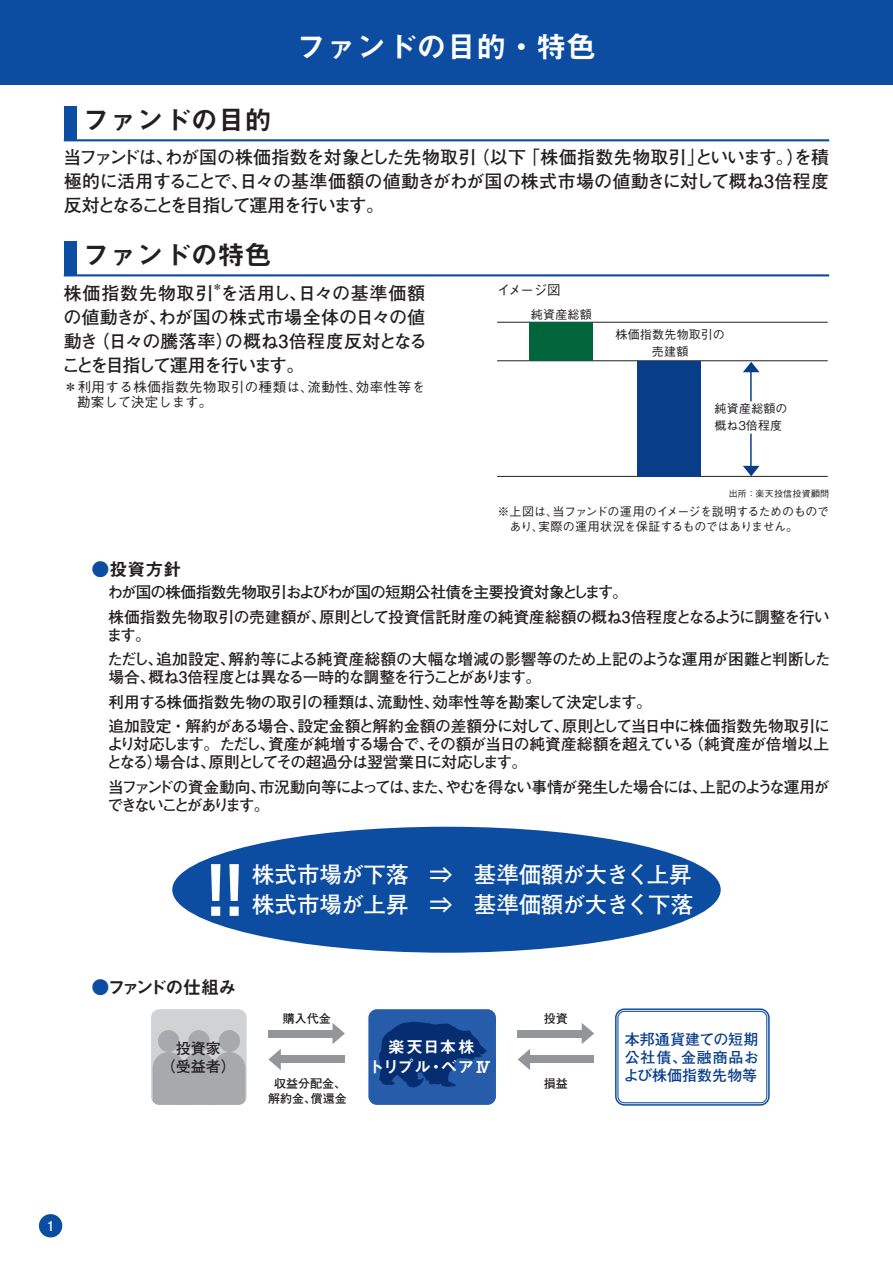
<style>
.page{position:relative;width:893px;height:1263px;background:#fff}
.page>*{position:absolute;margin:0;border:0;box-sizing:border-box;transform-origin:0 0}
.t1{font:700 65.55px "Shin Go Pro De";color:#fff}
.t2{font:30px "Midashi Go Pro MB31";color:#fff}
.t3{font:27px "Midashi Go Pro MB31";color:#231f20}
.t4{font:700 22.5px "Futo Go B101 Pro";letter-spacing:-.015em;color:#fff}
.t5{font:700 18px/24px "Futo Go B101 Pro";letter-spacing:-.03em;color:#231f20;text-align:justify}
.t6{font:700 18px "Futo Go B101 Pro";letter-spacing:.045em;color:#231f20}
.t7{font:18px "Midashi Go Pro MB31";letter-spacing:-.03em;color:#231f20}
.t8{font:16.5px/19.8px "Midashi Go Pro MB31";letter-spacing:.035em;color:#fff;text-align:center}
.t9{font:700 15.75px/24.5px "Futo Go B101 Pro";letter-spacing:-.05em;color:#231f20}
.t10{font:700 15.75px/18px "Futo Go B101 Pro";letter-spacing:-.095em;color:#231f20}
.t11{font:700 15.75px/24.5px "Futo Go B101 Pro";letter-spacing:-.005em;color:#231f20}
.t12{font:700 15px/18px "Futo Go B101 Pro";letter-spacing:.005em;color:#083e89;text-align:justify}
.t13{font:700 15px/18px "Futo Go B101 Pro";color:#231f20;text-align:center}
.t14{font:700 13.8px "Futo Go B101 Pro";color:#fff}
.t15{font:500 13.5px/15px "Gothic BBB Pro";letter-spacing:.03em;color:#231f20}
.t16{font:500 12px/15px "Gothic BBB Pro";letter-spacing:-.025em;color:#231f20}
.t17{font:500 12px/17.2px "Gothic BBB Pro";color:#231f20;text-align:center}
.t18{font:700 12px/15px "Futo Go B101 Pro";color:#231f20;text-align:center}
.t19{font:700 10.5px "Futo Go B101 Pro";color:#231f20}
.t20{font:500 9px "Gothic BBB Pro";letter-spacing:.03em;color:#231f20}
.s1{color:#0d4da1}
</style>
<div class="page">
<div style="left:39px;top:1214px;width:23px;height:23px;background:#0d4da1;border-radius:50%"></div>
<div style="left:0;top:0;width:893px;height:85px;background:#0d4da1"></div>
<div style="left:172px;top:827px;width:549px;height:126px;background:#0d4da1;border-radius:50%"></div>
<div style="left:368px;top:1009px;width:128px;height:96px;background:#275caa;border-radius:9px"></div>
<svg style="left:379px;top:1021px;width:108px;height:67px"></svg>
<div style="left:268px;top:1030px;width:70px;height:7px;background:#939598"></div>
<svg style="left:332px;top:1023px;width:13px;height:21px"></svg>
<div style="left:275px;top:1056px;width:70px;height:7px;background:#939598"></div>
<svg style="left:268px;top:1049px;width:13px;height:21px"></svg>
<div style="left:518px;top:1030px;width:69px;height:7px;background:#939598"></div>
<svg style="left:582px;top:1023px;width:12px;height:21px"></svg>
<div style="left:525px;top:1056px;width:69px;height:7px;background:#939598"></div>
<svg style="left:518px;top:1049px;width:12px;height:21px"></svg>
<div style="left:151px;top:1009px;width:96px;height:96px;background:#d1d2d4;border-radius:9px"></div>
<div style="left:615px;top:1008px;width:155px;height:98px;border:2px solid #0d4da1;border-radius:9px"></div>
<div style="left:617px;top:1011px;width:150px;height:92px;border:1px solid #0d4da1;border-radius:6px"></div>
<div style="left:158px;top:1030px;width:21px;height:22px;background:#a8a9ad;border-radius:50%"></div>
<div style="left:219px;top:1030px;width:21px;height:22px;background:#a8a9ad;border-radius:50%"></div>
<div style="left:188px;top:1030px;width:22px;height:22px;background:#a8a9ad;border-radius:50%"></div>
<div style="left:153px;top:1052px;width:92px;height:53px;background:#a8a9ad"></div>
<div style="left:64px;top:106px;width:13px;height:34px;background:#0d4da1"></div>
<svg style="left:64px;top:140px;width:13px;height:1px"></svg>
<hr style="left:77px;top:139px;width:752px;height:2px;background:#0d4da1">
<div style="left:64px;top:241px;width:13px;height:34px;background:#0d4da1"></div>
<svg style="left:64px;top:275px;width:13px;height:1px"></svg>
<hr style="left:77px;top:274px;width:752px;height:2px;background:#0d4da1">
<hr style="left:750px;top:434px;width:2px;height:40px;background:#083e89">
<svg style="left:743px;top:466px;width:16px;height:10px"></svg>
<hr style="left:750px;top:364px;width:2px;height:37px;background:#083e89">
<svg style="left:743px;top:362px;width:16px;height:10px"></svg>
<hr style="left:497px;top:476px;width:331px;height:1px;background:#231f20">
<hr style="left:497px;top:360px;width:331px;height:1px;background:#231f20">
<hr style="left:497px;top:322px;width:331px;height:1px;background:#231f20">
<div style="left:530px;top:322px;width:63px;height:39px;background:#00653a"></div>
<div style="left:637px;top:361px;width:64px;height:115px;background:#083e89"></div>
<h3 class="t3" style="left:83px;top:98px;width:190px">ファンドの目的</h3>
<h2 class="t2" style="left:296px;top:23px;width:301px">ファンドの目的・特色</h2>
<p class="t5" style="left:63px;top:143px;width:767px">当ファンドは、わが国の株価指数を対象とした先物取引（以下「株価指数先物取引」といいます。）を積極的に活用することで、日々の基準価額の値動きがわが国の株式市場の値動きに対して概ね3倍程度反対となることを目指して運用を行います。</p>
<h3 class="t3" style="left:83px;top:233px;width:190px">ファンドの特色</h3>
<p class="t19" style="left:212px;top:279px;width:12px">＊</p>
<p class="t5" style="left:62px;top:303px;width:366px">の値動きが、わが国の株式市場全体の日々の値動き（日々の騰落率）の概ね3倍程度反対となることを目指して運用を行います。</p>
<p class="t15" style="left:77px;top:378px;width:349px;text-indent:-14px">＊利用する株価指数先物取引の種類は、流動性、効率性等を勘案して決定します。</p>
<p class="t6" style="left:64px;top:279px;width:363px">株価指数先物取引を活用し、日々の基準価額</p>
<p class="t15" style="left:497px;top:280px;width:65px">イメージ図</p>
<p class="t17" style="left:531px;top:304px;width:63px">純資産総額</p>
<p class="t17" style="left:616px;top:324px;width:111px">株価指数先物取引の売建額</p>
<p class="t17" style="left:715px;top:398px;width:74px;text-align:left">純資産総額の概ね3倍程度</p>
<p class="t20" style="left:729px;top:486px;width:102px">出所：楽天投信投資顧問</p>
<p class="t16" style="left:509px;top:503px;width:321px;text-indent:-12px">※上図は、当ファンドの運用のイメージを説明するためのものであり、実際の運用状況を保証するものではありません。</p>
<p class="t7" style="left:91px;top:554px;width:91px"><span class="s1">●</span>投資方針</p>
<p class="t9" style="left:108px;top:578px;width:724px">わが国の株価指数先物取引およびわが国の短期公社債を主要投資対象とします。<br>株価指数先物取引の売建額が、原則として投資信託財産の純資産総額の概ね3倍程度となるように調整を行い</p>
<p class="t11" style="left:107px;top:620px;width:725px">ます。<br>ただし、追加設定、解約等による純資産総額の大幅な増減の影響等のため上記のような運用が困難と判断した</p>
<p class="t9" style="left:108px;top:663px;width:723px">場合、概ね3倍程度とは異なる一時的な調整を行うことがあります。<br>利用する株価指数先物の取引の種類は、流動性、効率性等を勘案して決定します。<br>追加設定・解約がある場合、設定金額と解約金額の差額分に対して、原則として当日中に株価指数先物取引に</p>
<p class="t9" style="left:107px;top:733px;width:724px;line-height:18px">より対応します。ただし、資産が純増する場合で、その額が当日の純資産総額を超えている（純資産が倍増以上となる）場合は、原則としてその超過分は翌営業日に対応します。</p>
<p class="t10" style="left:108px;top:776px;width:723px">当ファンドの資金動向、市況動向等によっては、また、やむを得ない事情が発生した場合には、上記のような運用ができないことがあります。</p>
<h1 class="t1" style="left:204px;top:837px;width:44px">!!</h1>
<h3 class="t4" style="left:252px;top:856px;width:441px">株式市場が下落　⇒　基準価額が大きく上昇</h3>
<h3 class="t4" style="left:252px;top:886px;width:443px">株式市場が上昇　⇒ 基準価額が大きく下落</h3>
<p class="t7" style="left:91px;top:973px;width:147px"><span class="s1">●</span>ファンドの仕組み</p>
<p class="t18" style="left:283px;top:1010px;width:49px">購入代金</p>
<p class="t18" style="left:544px;top:1010px;width:25px">投資</p>
<p class="t13" style="left:160px;top:1037px;width:77px">投資家<br>（受益者）</p>
<p class="t8" style="left:368px;top:1035px;width:125px">楽天日本株<br>トリプル・ベアⅣ</p>
<p class="t12" style="left:624px;top:1028px;width:137px">本邦通貨建ての短期公社債、金融商品および株価指数先物等</p>
<p class="t18" style="left:268px;top:1075px;width:80px">収益分配金、解約金、償還金</p>
<p class="t18" style="left:544px;top:1075px;width:25px">損益</p>
<p class="t14" style="left:47px;top:1215px;width:9px">1</p>
</div>
